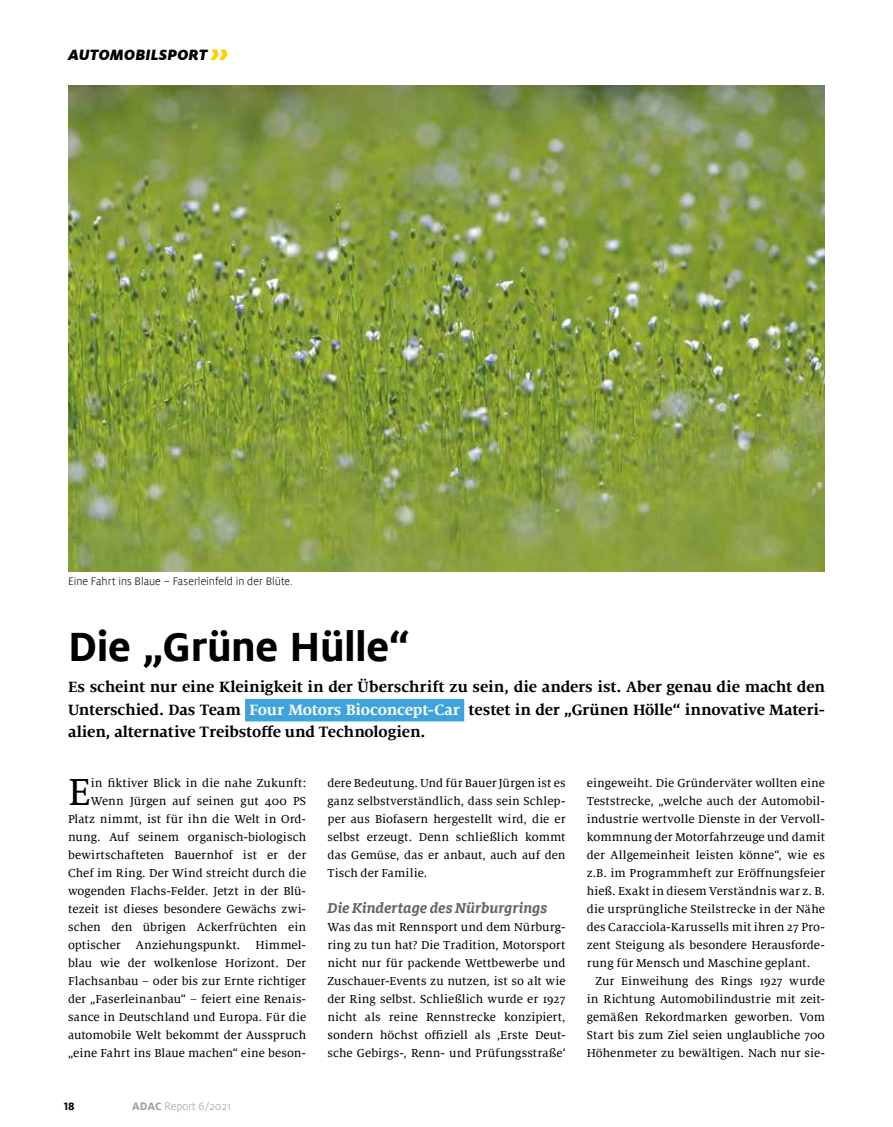
<style>
.page{position:relative;width:893px;height:1127px;background:#fff}
.page>*{position:absolute;margin:0;border:0;box-sizing:border-box;transform-origin:0 0}
.t1{font:700 45px "Milofor ADAC";letter-spacing:-.01em;color:#000}
.t2{font:41.55px "Milo Seriffor ADAC Text";color:#000}
.t3{font:700 16.5px/22.5px "Milo Seriffor ADAC";letter-spacing:-.005em;color:#000;text-align:justify}
.t4{font:italic 900 16.5px "Milofor ADAC";letter-spacing:.005em;color:#000}
.t5{font:italic 700 15.75px "Milo Slabfor ADAC";color:#646363}
.t6{font:12.75px/18px "Milo Seriffor ADAC Text";letter-spacing:.005em;color:#000;text-align:justify}
.t7{font:300 12px "Milofor ADAC";letter-spacing:.005em;color:#000}
.t8{font:300 12px "Milofor ADAC";color:#9d9d9c}
.t9{font:700 12px "Milofor ADAC";color:#000}
.s1{font-size:27px;color:#ffd000}
.s2{color:#fff}
.s3{font-weight:700}
</style>
<div class="page">
<div style="left:245px;top:699px;width:219px;height:22px;background:#3ea3dc"></div>
<img style="left:68px;top:85px;width:757px;height:486px">
<p class="t4" style="left:68px;top:45px;width:162px">AUTOMOBILSPORT <span class="s1">››</span></p>
<p class="t7" style="left:68px;top:574px;width:226px">Eine Fahrt ins Blaue – Faserleinfeld in der Blüte.</p>
<h1 class="t1" style="left:68px;top:621px;width:343px">Die „Grüne Hülle“</h1>
<p class="t3" style="left:68px;top:675px;width:758px">Es scheint nur eine Kleinigkeit in der Überschrift zu sein, die anders ist. Aber genau die macht den Unterschied. Das Team <span class="s2">Four Motors Bioconcept-Car</span> testet in der „Grünen Hölle“ innovative Materi&shy;alien, alternative Treibstoffe und Technologien.</p>
<h2 class="t2" style="left:68px;top:768px;width:24px">E</h2>
<p class="t6" style="left:68px;top:774px;width:240px;text-align:right">in fiktiver Blick in die nahe Zukunft:<br>Wenn Jürgen auf seinen gut 400 PS Platz nimmt, ist für ihn die Welt in Ord&shy;nung. Auf seinem organisch-biologisch bewirtschafteten Bauernhof ist er der Chef im Ring. Der Wind streicht durch die wogenden Flachs-Felder. Jetzt in der Blü&shy;tezeit ist dieses besondere Gewächs zwi&shy;schen den übrigen Ackerfrüchten ein optischer Anziehungspunkt. Himmel&shy;blau wie der wolkenlose Horizont. Der Flachsanbau – oder bis zur Ernte richtiger der „Faserleinanbau“ – feiert eine Renais&shy;sance in Deutschland und Europa. Für die automobile Welt bekommt der Ausspruch „eine Fahrt ins Blaue machen“ eine beson-</p>
<p class="t6" style="left:327px;top:774px;width:240px">dere Bedeutung. Und für Bauer Jürgen ist es ganz selbstverständlich, dass sein Schlep&shy;per aus Biofasern hergestellt wird, die er selbst erzeugt. Denn schließlich kommt das Gemüse, das er anbaut, auch auf den Tisch der Familie.</p>
<p class="t6" style="left:587px;top:774px;width:240px">eingeweiht. Die Gründerväter wollten eine Teststrecke, „welche auch der Automobil&shy;industrie wertvolle Dienste in der Vervoll&shy;kommnung der Motorfahrzeuge und damit der Allgemeinheit leisten könne“, wie es z.B. im Programmheft zur Eröffnungsfeier hieß. Exakt in diesem Verständnis war z. B. die ursprüngliche Steilstrecke in der Nähe des Caracciola-Karussells mit ihren 27 Pro&shy;zent Steigung als besondere Herausforde&shy;rung für Mensch und Maschine geplant.</p>
<p class="t6" style="left:587px;top:972px;width:240px;text-indent:9px">Zur Einweihung des Rings 1927 wurde in Richtung Automobilindustrie mit zeit&shy;gemäßen Rekordmarken geworben. Vom Start bis zum Ziel seien unglaubliche 700<br>Höhenmeter zu bewältigen. Nach nur sie-</p>
<p class="t5" style="left:327px;top:898px;width:221px">Die Kindertage des Nürburgrings</p>
<p class="t6" style="left:327px;top:918px;width:240px">Was das mit Rennsport und dem Nürburg&shy;ring zu tun hat? Die Tradition, Motorsport nicht nur für packende Wettbewerbe und Zuschauer-Events zu nutzen, ist so alt wie der Ring selbst. Schließlich wurde er 1927 nicht als reine Rennstrecke konzipiert, sondern höchst offiziell als ‚Erste Deut&shy;sche Gebirgs-, Renn- und Prüfungsstraße‘</p>
<p class="t9" style="left:64px;top:1099px;width:12px">18</p>
<p class="t8" style="left:132px;top:1099px;width:100px"><span class="s3">ADAC</span> Report 6/2021</p>
</div>
